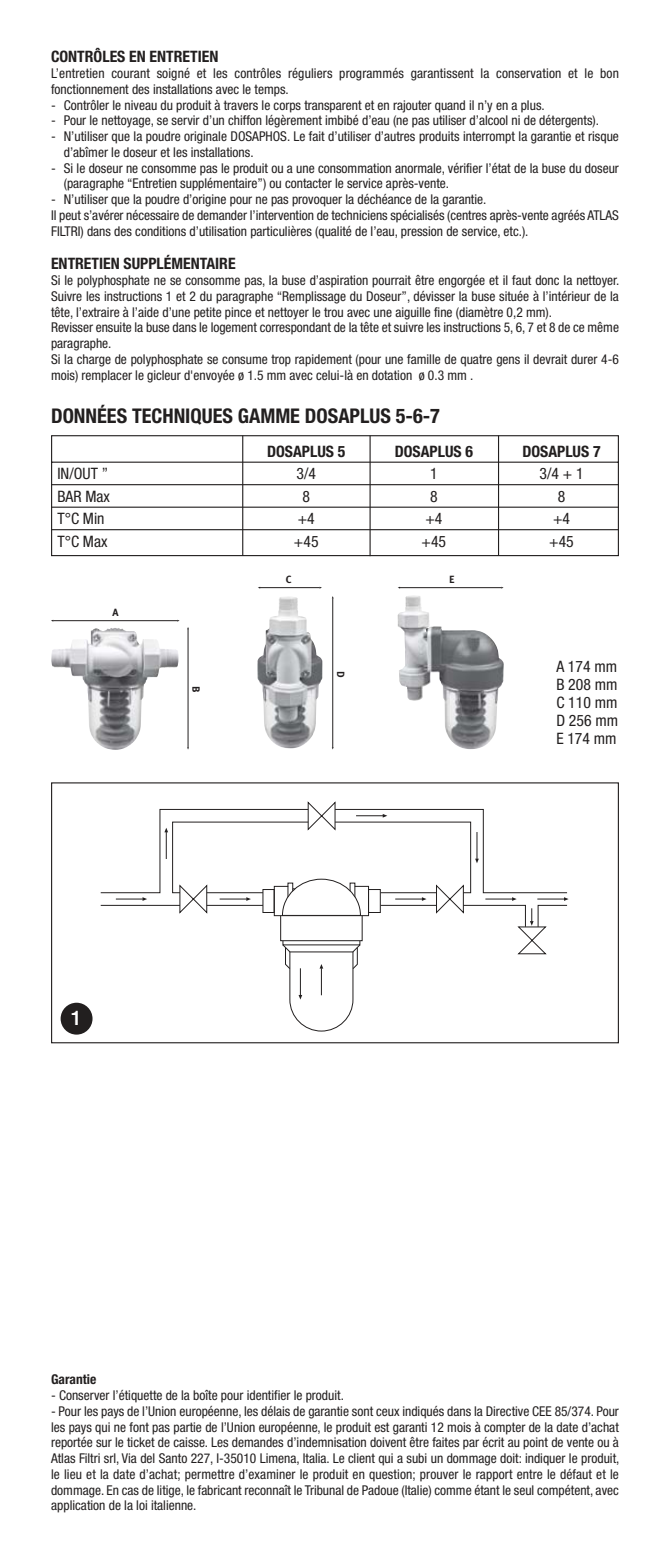
<style>
.page{position:relative;width:670px;height:1563px;background:#fff}
.page>*{position:absolute;margin:0;border:0;box-sizing:border-box;transform-origin:0 0}
.t1{font:700 condensed 20.25px "Helvetica Neue";color:#221f1f}
.t2{font:500 20.25px "Helvetica Neue";color:#fff}
.t3{font:condensed 15.75px/18px "Helvetica Neue";color:#221f1f;text-align:justify}
.t4{font:700 condensed 15.75px "Helvetica Neue";color:#221f1f}
.t5{font:condensed 13.5px/15.8px "Helvetica Neue";color:#221f1f}
.t6{font:700 condensed 13.5px "Helvetica Neue";color:#221f1f}
.t7{font:10.35px "Meta Plus Bold Caps";color:#231f20}
</style>
<div class="page">
<img style="left:257px;top:597px;width:65px;height:151px">
<img style="left:397px;top:595px;width:101px;height:154px">
<hr style="left:260px;top:587px;width:60px;height:1px;background:#221f1f">
<hr style="left:400px;top:587px;width:101px;height:1px;background:#221f1f">
<hr style="left:332px;top:598px;width:1px;height:149px;background:#221f1f">
<svg style="left:51px;top:435px;width:568px;height:122px"></svg>
<hr style="left:51px;top:484px;width:568px;height:1px;background:#221f1f">
<hr style="left:51px;top:506px;width:568px;height:2px;background:#221f1f">
<hr style="left:51px;top:529px;width:568px;height:1px;background:#221f1f">
<hr style="left:369px;top:435px;width:1px;height:121px;background:#221f1f">
<hr style="left:242px;top:435px;width:1px;height:121px;background:#221f1f">
<hr style="left:498px;top:435px;width:1px;height:120px;background:#221f1f">
<svg style="left:101px;top:802px;width:467px;height:229px"></svg>
<hr style="left:207px;top:905px;width:56px;height:1px;background:#221f1f">
<hr style="left:207px;top:892px;width:56px;height:1px;background:#221f1f">
<hr style="left:380px;top:905px;width:57px;height:1px;background:#221f1f">
<hr style="left:380px;top:892px;width:57px;height:1px;background:#221f1f">
<div style="left:51px;top:782px;width:568px;height:261px;border:1px solid #221f1f"></div>
<div style="left:61px;top:1002px;width:31px;height:32px;background:#221f1f;border-radius:50%"></div>
<img style="left:51px;top:628px;width:127px;height:42px">
<hr style="left:53px;top:620px;width:124px;height:1px;background:#221f1f">
<hr style="left:188px;top:629px;width:1px;height:118px;background:#221f1f">
<p class="t4" style="left:51px;top:51px;width:169px">CONTRÔLES EN ENTRETIEN</p>
<p class="t5" style="left:51px;top:67px;width:569px">L’entretien courant soigné et les contrôles réguliers programmés garantissent la conservation et le bon fonctionnement des installations avec le temps.</p>
<p class="t5" style="left:51px;top:98px;width:495px">- Contrôler le niveau du produit à travers le corps transparent et en rajouter quand il n’y en a plus.</p>
<p class="t5" style="left:51px;top:114px;width:549px">- Pour le nettoyage, se servir d’un chiffon légèrement imbibé d’eau (ne pas utiliser d’alcool ni de détergents).</p>
<p class="t5" style="left:64px;top:130px;width:556px;text-indent:-13px">- N’utiliser que la poudre originale DOSAPHOS. Le fait d’utiliser d’autres produits interrompt la garantie et risque d’abîmer le doseur et les installations.</p>
<p class="t5" style="left:64px;top:161px;width:556px;text-indent:-13px">- Si le doseur ne consomme pas le produit ou a une consommation anormale, vérifier l’état de la buse du doseur (paragraphe “Entretien supplémentaire”) ou contacter le service après-vente.</p>
<p class="t5" style="left:51px;top:193px;width:569px">- N’utiliser que la poudre d’origine pour ne pas provoquer la déchéance de la garantie.<br>Il peut s’avérer nécessaire de demander l’intervention de techniciens spécialisés (centres après-vente agréés ATLAS<br>FILTRI) dans des conditions d’utilisation particulières (qualité de l’eau, pression de service, etc.).</p>
<p class="t4" style="left:51px;top:258px;width:186px">ENTRETIEN SUPPLÉMENTAIRE</p>
<p class="t5" style="left:51px;top:274px;width:570px">Si le polyphosphate ne se consomme pas, la buse d’aspiration pourrait être engorgée et il faut donc la nettoyer.<br>Suivre les instructions 1 et 2 du paragraphe “Remplissage du Doseur”, dévisser la buse située à l’intérieur de la tête, l’extraire à l’aide d’une petite pince et nettoyer le trou avec une aiguille fine (diamètre 0,2 mm).<br>Revisser ensuite la buse dans le logement correspondant de la tête et suivre les instructions 5, 6, 7 et 8 de ce même paragraphe.<br>Si la charge de polyphosphate se consume trop rapidement (pour une famille de quatre gens il devrait durer 4-6 mois) remplacer le gicleur d'envoyée ø 1.5 mm avec celui-là en dotation ø 0.3 mm .</p>
<h1 class="t1" style="left:51px;top:408px;width:390px">DONNÉES TECHNIQUES GAMME DOSAPLUS 5-6-7</h1>
<p class="t4" style="left:267px;top:445px;width:80px">DOSAPLUS 5</p>
<p class="t4" style="left:395px;top:445px;width:80px">DOSAPLUS 6</p>
<p class="t4" style="left:522px;top:445px;width:80px">DOSAPLUS 7</p>
<p class="t3" style="left:57px;top:466px;width:52px">IN/OUT ”</p>
<p class="t3" style="left:296px;top:466px;width:21px">3/4</p>
<p class="t3" style="left:430px;top:466px;width:9px">1</p>
<p class="t3" style="left:539px;top:466px;width:46px">3/4 + 1</p>
<p class="t3" style="left:57px;top:488px;width:54px">BAR Max</p>
<p class="t3" style="left:302px;top:488px;width:9px">8</p>
<p class="t3" style="left:430px;top:488px;width:9px">8</p>
<p class="t3" style="left:557px;top:488px;width:9px">8</p>
<p class="t3" style="left:57px;top:511px;width:49px">T°C Min</p>
<p class="t3" style="left:298px;top:511px;width:19px">+4</p>
<p class="t3" style="left:425px;top:511px;width:19px">+4</p>
<p class="t3" style="left:553px;top:511px;width:19px">+4</p>
<p class="t3" style="left:57px;top:533px;width:52px">T°C Max</p>
<p class="t3" style="left:294px;top:533px;width:26px">+45</p>
<p class="t3" style="left:421px;top:533px;width:26px">+45</p>
<p class="t3" style="left:549px;top:533px;width:26px">+45</p>
<p class="t7" style="left:112px;top:609px;width:8px">A</p>
<p class="t7" style="left:200px;top:686px;width:8px;rotate:90deg">B</p>
<p class="t7" style="left:286px;top:576px;width:7px">C</p>
<p class="t7" style="left:449px;top:576px;width:7px">E</p>
<p class="t7" style="left:344px;top:671px;width:8px;rotate:90deg">D</p>
<p class="t3" style="left:556px;top:658px;width:63px">A 174 mm B 208 mm C 110 mm D 256 mm E 174 mm</p>
<h1 class="t2" style="left:71px;top:1010px;width:13px">1</h1>
<p class="t6" style="left:51px;top:1374px;width:47px">Garantie</p>
<p class="t5" style="left:51px;top:1388px;width:294px">- Conserver l’étiquette de la boîte pour identifier le produit.</p>
<p class="t5" style="left:51px;top:1404px;width:570px;text-align:justify">- Pour les pays de l’Union européenne, les délais de garantie sont ceux indiqués dans la Directive CEE 85/374. Pour les pays qui ne font pas partie de l’Union européenne, le produit est garanti 12 mois à compter de la date d’achat reportée sur le ticket de caisse. Les demandes d’indemnisation doivent être faites par écrit au point de vente ou à Atlas Filtri srl, Via del Santo 227, I-35010 Limena, Italia. Le client qui a subi un dommage doit: indiquer le produit, le lieu et la date d’achat; permettre d’examiner le produit en question; prouver le rapport entre le défaut et le dommage. En cas de litige, le fabricant reconnaît le Tribunal de Padoue (Italie) comme étant le seul compétent, avec application de la loi italienne.</p>
</div>
